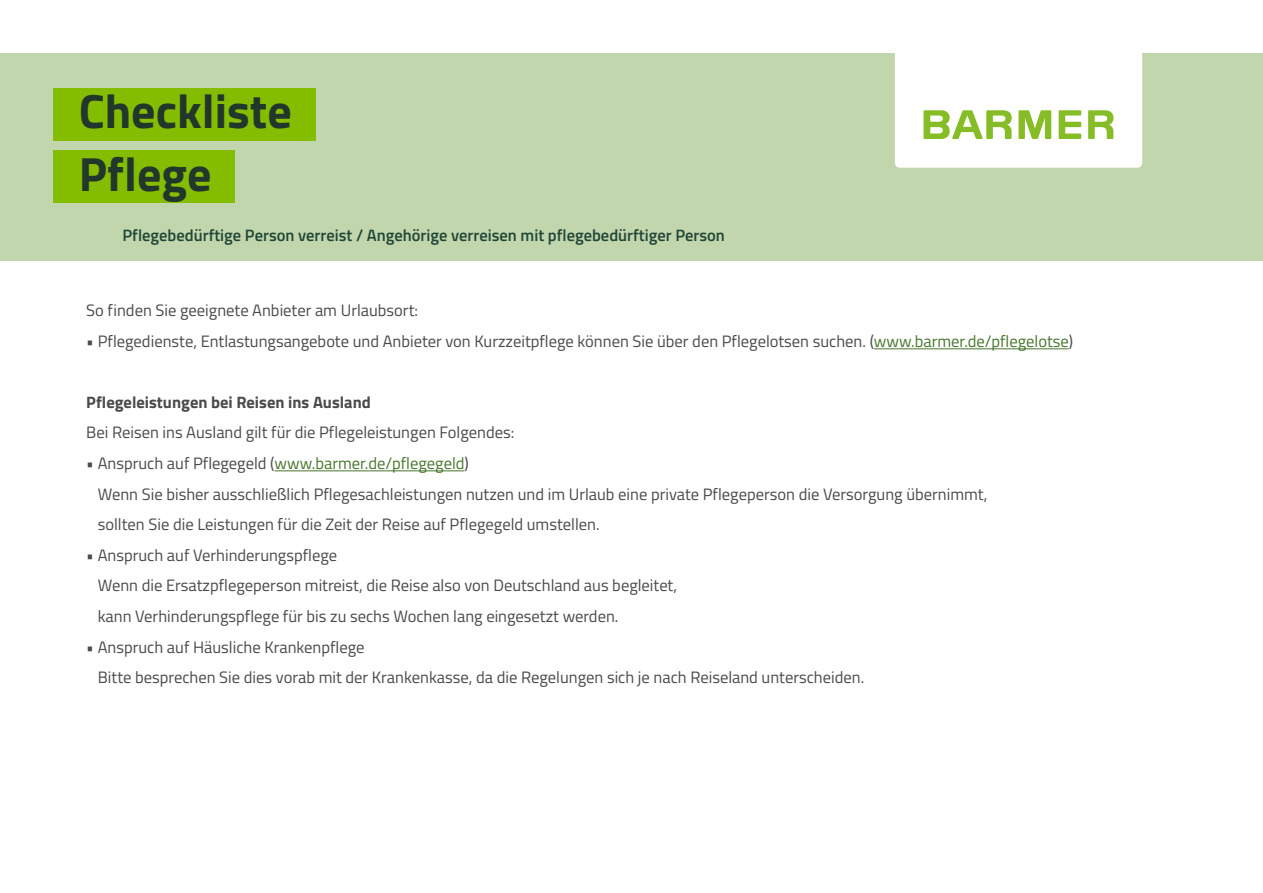
<style>
.page{position:relative;width:1263px;height:893px;background:#fff}
.page>*{position:absolute;margin:0;border:0;box-sizing:border-box;transform-origin:0 0}
.t1{font:700 48px/63px "BGEK Titillium";color:#22372b}
.P_Fließtext_11pt{font:16.5px/30.6px "BGEK Titillium";color:#4a4a4a}
.t2{font:600 16.5px "BGEK Titillium";color:#214636}
.H2_Txt-ÜS_11pt{font:700 16.5px "BGEK Titillium";color:#4a4a4a}
.s1{color:#48762e}
</style>
<div class="page">
<div style="left:0;top:53px;width:1263px;height:208px;background:#c2d6ad"></div>
<svg style="left:895px;top:53px;width:247px;height:115px;background:#f1f7e6"></svg>
<div style="left:53px;top:88px;width:262px;height:52px;background:#84bd00"></div>
<div style="left:53px;top:151px;width:182px;height:52px;background:#84bd00"></div>
<hr style="left:275px;top:471px;width:189px;height:1px;background:#48762e">
<hr style="left:874px;top:349px;width:195px;height:1px;background:#48762e">
<h1 class="t1" style="left:79px;top:77px;width:215px">Checkliste<br>Pflege</h1>
<p class="t2" style="left:123px;top:222px;width:604px">Pflegebedürftige Person verreist / Angehörige verreisen mit pflegebedürftiger Person</p>
<p class="P_Fließtext_11pt" style="left:86px;top:295px;width:333px">So finden Sie geeignete Anbieter am Urlaubsort:</p>
<p class="P_Fließtext_11pt" style="left:86px;top:325px;width:988px">• Pflegedienste, Entlastungsangebote und Anbieter von Kurzzeitpflege können Sie über den Pflegelotsen suchen. (<span class="s1">www.barmer.de/pflegelotse</span>)</p>
<h2 class="H2_Txt-ÜS_11pt" style="left:86px;top:389px;width:286px">Pflegeleistungen bei Reisen ins Ausland</h2>
<p class="P_Fließtext_11pt" style="left:86px;top:417px;width:430px">Bei Reisen ins Ausland gilt für die Pflegeleistungen Folgendes:</p>
<p class="P_Fließtext_11pt" style="left:98px;top:447px;width:891px;text-indent:-11px">• Anspruch auf Pflegegeld (<span class="s1">www.barmer.de/pflegegeld</span>)<br>Wenn Sie bisher ausschließlich Pflegesachleistungen nutzen und im Urlaub eine private Pflegeperson die Versorgung übernimmt, sollten Sie die Leistungen für die Zeit der Reise auf Pflegegeld umstellen.</p>
<p class="P_Fließtext_11pt" style="left:98px;top:539px;width:581px;text-indent:-11px">• Anspruch auf Verhinderungspflege<br>Wenn die Ersatzpflegeperson mitreist, die Reise also von Deutschland aus begleitet, kann Verhinderungspflege für bis zu sechs Wochen lang eingesetzt werden.</p>
<p class="P_Fließtext_11pt" style="left:98px;top:631px;width:768px;text-indent:-11px">• Anspruch auf Häusliche Krankenpflege<br>Bitte besprechen Sie dies vorab mit der Krankenkasse, da die Regelungen sich je nach Reiseland unterscheiden.</p>
</div>
